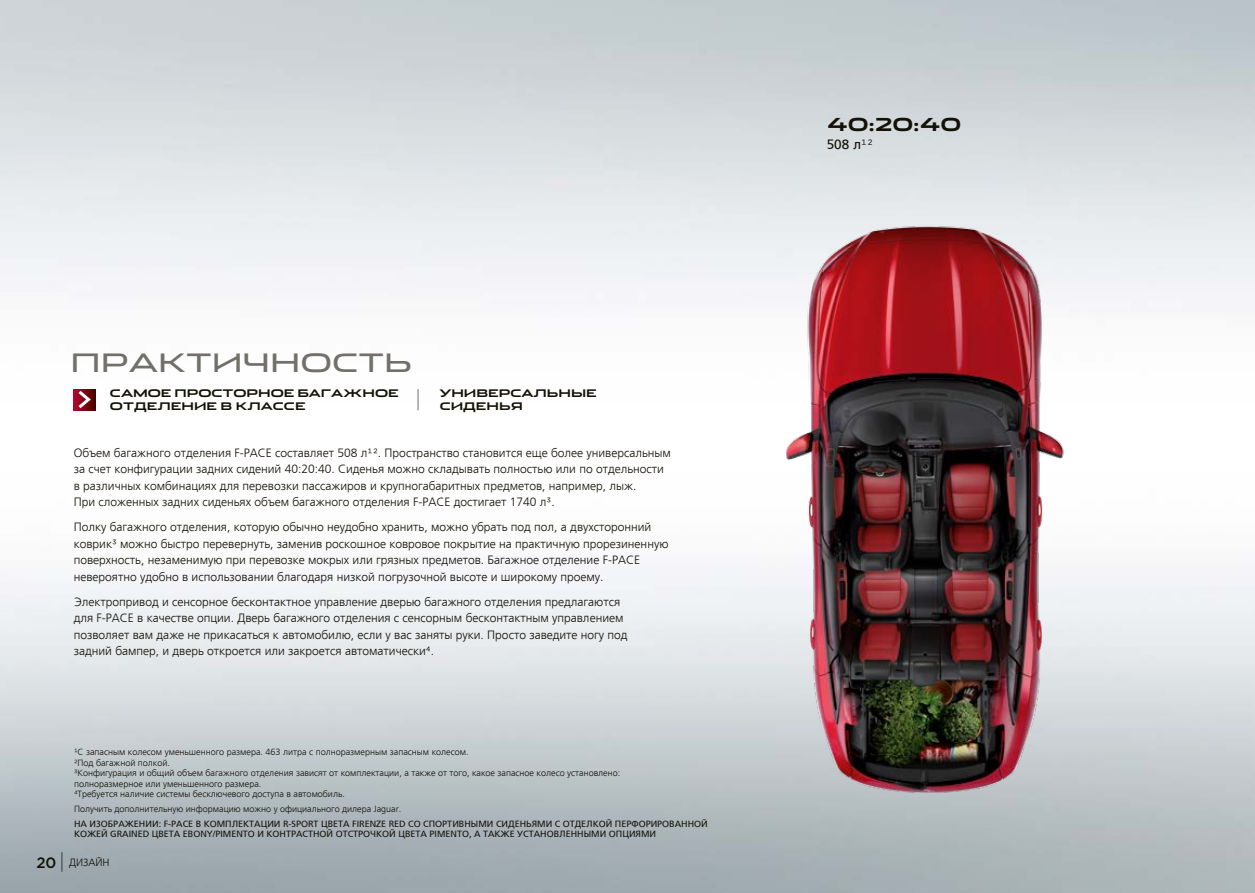
<style>
.page{position:relative;width:1255px;height:893px;background:#fff}
.page>*{position:absolute;margin:0;border:0;box-sizing:border-box;transform-origin:0 0}
.t1{font:25.5px "Jaguar";color:#72706a}
.t2{font:700 18px "Jaguar";color:#141107}
.t3{font:500 15px "Gotham";color:#141107}
.t4{font:13.5px "Frutiger LTCYR";color:#141107}
.t5{font:300 12px/16.5px "Frutiger LTCYR";color:#141107}
.t6{font:700 10.5px/13.5px "Jaguar";color:#141107}
.t7{font:300 10.5px "Frutiger LTCYR";color:#141107}
.t8{font:300 9px/10.5px "Frutiger LTCYR";color:#141107}
.t9{font:9px/10.5px "Frutiger LTCYR";color:#141107}
.s1{font-family:"Gotham";font-weight:400}
.s2{font-weight:400;font-size:21px}
.s3{font-family:"Gotham"}
</style>
<div class="page">
<img style="left:0;top:0;width:1254px;height:893px">
<img style="left:786px;top:180px;width:331px;height:668px">
<div style="left:74px;top:389px;width:21px;height:21px;background:#520100"></div>
<svg style="left:75px;top:389px;width:17px;height:21px"></svg>
<svg style="left:417px;top:389px;width:1px;height:21px"></svg>
<h1 class="t1" style="left:71px;top:342px;width:343px">ПРАКТИЧНОСТЬ</h1>
<p class="t6" style="left:110px;top:385px;width:290px">САМОЕ ПРОСТОРНОЕ БАГАЖНОЕ<br>ОТДЕЛЕНИЕ В КЛАССЕ</p>
<p class="t6" style="left:439px;top:385px;width:159px">УНИВЕРСАЛЬНЫЕ<br>СИДЕНЬЯ</p>
<p class="t5" style="left:74px;top:444px;width:598px">Объем багажного отделения F-PACE составляет 508 л<span class="s1">1 2</span>. Пространство становится еще более универсальным за счет конфигурации задних сидений 40:20:40. Сиденья можно складывать полностью или по отдельности в различных комбинациях для перевозки пассажиров и крупногабаритных предметов, например, лыж.<br>При сложенных задних сиденьях объем багажного отделения F-PACE достигает 1740 л<span class="s1">3</span>.</p>
<p class="t5" style="left:74px;top:519px;width:596px">Полку багажного отделения, которую обычно неудобно хранить, можно убрать под пол, а двухсторонний коврик<span class="s1">3</span> можно быстро перевернуть, заменив роскошное ковровое покрытие на практичную прорезиненную поверхность, незаменимую при перевозке мокрых или грязных предметов. Багажное отделение F-PACE невероятно удобно в использовании благодаря низкой погрузочной высоте и широкому проему.</p>
<p class="t5" style="left:74px;top:593px;width:555px">Электропривод и сенсорное бесконтактное управление дверью багажного отделения предлагаются для F-PACE в качестве опции. Дверь багажного отделения с сенсорным бесконтактным управлением позволяет вам даже не прикасаться к автомобилю, если у вас заняты руки. Просто заведите ногу под задний бампер, и дверь откроется или закроется автоматически<span class="s1">4</span>.</p>
<p class="t8" style="left:74px;top:747px;width:547px"><span class="s1">1</span>С запасным колесом уменьшенного размера. 463 литра с полноразмерным запасным колесом.<br><span class="s1">2</span>Под багажной полкой.<br><span class="s1">3</span>Конфигурация и общий объем багажного отделения зависят от комплектации, а также от того, какое запасное колесо установлено: полноразмерное или уменьшенного размера.<br><span class="s1">4</span>Требуется наличие системы бесключевого доступа в автомобиль.</p>
<p class="t8" style="left:74px;top:804px;width:329px">Получить дополнительную информацию можно у официального дилера Jaguar.</p>
<p class="t9" style="left:74px;top:818px;width:635px">НА ИЗОБРАЖЕНИИ: F-PACE В КОМПЛЕКТАЦИИ R-SPORT ЦВЕТА FIRENZE RED СО СПОРТИВНЫМИ СИДЕНЬЯМИ С ОТДЕЛКОЙ ПЕРФОРИРОВАННОЙ<br>КОЖЕЙ GRAINED ЦВЕТА EBONY/PIMENTO И КОНТРАСТНОЙ ОТСТРОЧКОЙ ЦВЕТА PIMENTO, А ТАКЖЕ УСТАНОВЛЕННЫМИ ОПЦИЯМИ</p>
<p class="t7" style="left:69px;top:857px;width:42px">ДИЗАЙН</p>
<p class="t3" style="left:36px;top:852px;width:29px">20 <span class="s2">|</span></p>
<h2 class="t2" style="left:826px;top:109px;width:136px">40:20:40</h2>
<p class="t4" style="left:826px;top:137px;width:48px">508 л<span class="s3">1 2</span></p>
</div>
